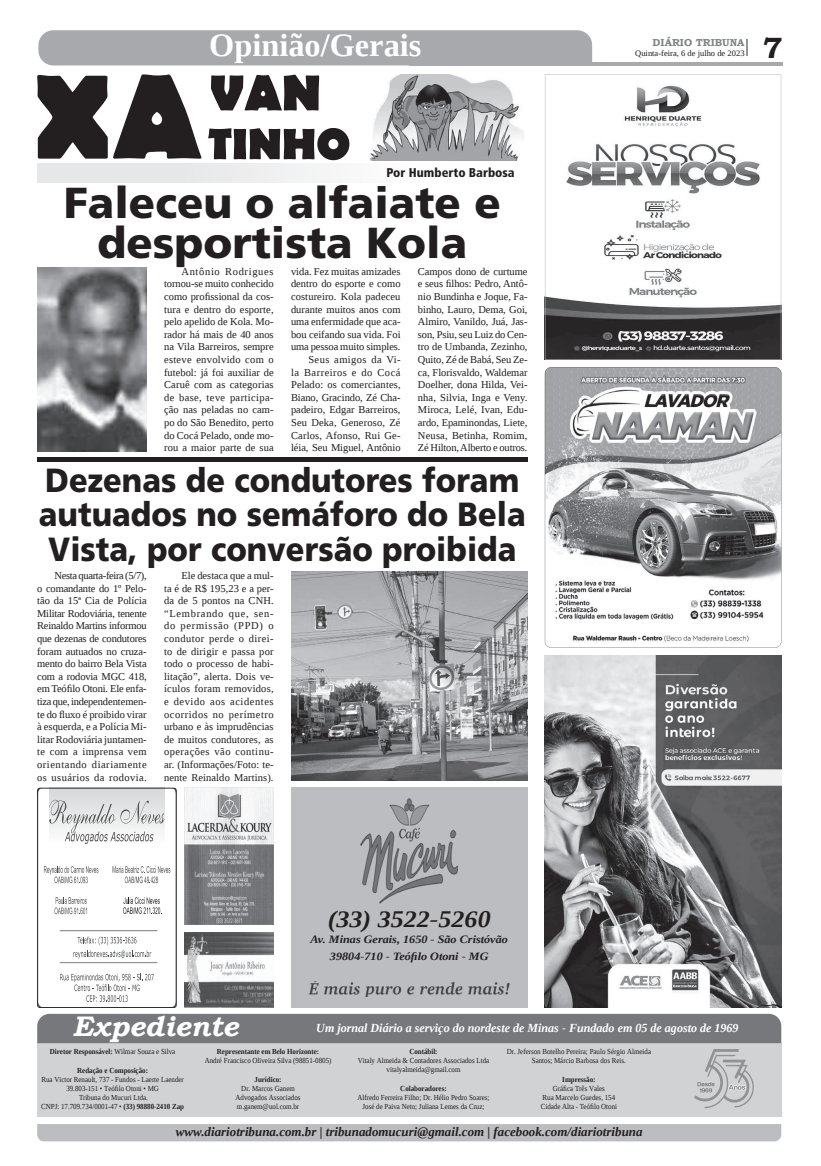
<style>
.page{position:relative;width:821px;height:1166px;background:#fff}
.page>*{position:absolute;margin:0;border:0;box-sizing:border-box;transform-origin:0 0}
.t1{font:900 43.31px/40.7px "Frutiger LT Std";color:#231f20;text-align:center}
.t2{font:900 33.51px/34.6px "Frutiger LT Std";color:#231f20;scale:.92 1}
.t3{font:700 32.38px "Liberation Serif";color:#fff}
.t4{font:700 29.31px "Bookman Old Style";color:#231f20}
.t5{font:italic 700 28.26px "Bookman Old Style";color:#fff}
.t6{font:italic 700 23.97px "Liberation Serif";color:#231f20;scale:1.09 1}
.t7{font:italic 700 12.95px "Liberation Serif";color:#231f20}
.t8{font:900 condensed 12.69px "Frutiger LT Std";color:#231f20}
.t9{font:italic 700 12.34px "Liberation Serif";color:#fff}
.t10{font:italic 700 11.2px/16.3px "Liberation Serif";color:#231f20;text-align:center;scale:1.09 1}
.t11{font:10.5px/12.6px "Liberation Serif";letter-spacing:.005em;color:#231f20;text-align:justify}
.t12{font:700 10.06px "Bookman Old Style";color:#808285}
.t13{font:8.4px "Liberation Serif";color:#231f20}
.t14{font:7.7px/9.2px "Liberation Serif";color:#231f20;text-align:center;scale:.91 1}
.t15{font:700 7.7px "Liberation Serif";color:#231f20;scale:.91 1}
.s1{font-weight:400}
.s2{font-weight:700}
</style>
<div class="page">
<hr style="left:409px;top:62px;width:374px;height:3px;background:#a8a9ad">
<div style="left:38px;top:30px;width:554px;height:35px;background:#a8a9ad"></div>
<svg style="left:747px;top:39px;width:1px;height:17px"></svg>
<div style="left:37px;top:1124px;width:744px;height:17px;background:#bcbdc0"></div>
<div style="left:37px;top:1043px;width:744px;height:73px;background:#d1d2d4"></div>
<div style="left:37px;top:1014px;width:744px;height:29px;background:#76787b"></div>
<svg style="left:694px;top:1049px;width:60px;height:59px"></svg>
<svg style="left:37px;top:788px;width:140px;height:220px"></svg>
<svg style="left:184px;top:788px;width:90px;height:137px"></svg>
<img style="left:184px;top:933px;width:90px;height:75px">
<div style="left:291px;top:788px;width:236px;height:220px;background:#bcbdc0"></div>
<img style="left:361px;top:799px;width:97px;height:105px">
<img style="left:308px;top:981px;width:202px;height:16px">
<svg style="left:545px;top:367px;width:236px;height:281px"></svg>
<svg style="left:545px;top:74px;width:236px;height:286px"></svg>
<img style="left:545px;top:655px;width:236px;height:352px">
<img style="left:291px;top:572px;width:236px;height:209px">
<div style="left:37px;top:163px;width:491px;height:19px;background:linear-gradient(to right,#e0e2e4,#fff)"></div>
<svg style="left:208px;top:128px;width:141px;height:32px"></svg>
<svg style="left:211px;top:75px;width:108px;height:35px"></svg>
<svg style="left:37px;top:74px;width:164px;height:85px"></svg>
<img style="left:369px;top:75px;width:155px;height:85px">
<hr style="left:37px;top:458px;width:491px;height:4px;background:#231f20">
<img style="left:37px;top:268px;width:110px;height:183px">
<h3 class="t3" style="left:209px;top:24px;width:214px">Opinião/Gerais</h3>
<p class="t8" style="left:386px;top:165px;width:130px">Por Humberto Barbosa</p>
<h1 class="t1" style="left:64px;top:182px;width:438px">Faleceu o alfaiate e desportista Kola</h1>
<p class="t11" style="left:164px;top:265px;width:111px;text-indent:17px">Antônio Rodrigues tornou-se muito conhecido como profissional da cos&shy;tura e dentro do esporte, pelo apelido de Kola. Mo&shy;rador há mais de 40 anos na Vila Barreiros, sempre esteve envolvido com o futebol: já foi auxiliar de Caruê com as categorias de base, teve participa&shy;ção nas peladas no cam&shy;po do São Benedito, perto do Cocá Pelado, onde mo&shy;rou a maior parte de sua</p>
<p class="t11" style="left:291px;top:265px;width:111px;text-align:right">vida. Fez muitas amizades dentro do esporte e como costureiro. Kola padeceu durante muitos anos com uma enfermidade que aca&shy;bou ceifando sua vida. Foi uma pessoa muito simples.<br>Seus amigos da Vi-<br>la Barreiros e do Cocá<br>Pelado: os comerciantes,<br>Biano, Gracindo, Zé Cha&shy;padeiro, Edgar Barreiros,<br>Seu Deka, Generoso, Zé<br>Carlos, Afonso, Rui Ge&shy;léia, Seu Miguel, Antônio</p>
<p class="t11" style="left:418px;top:265px;width:111px">Campos dono de curtume e seus filhos: Pedro, Antô&shy;nio Bundinha e Joque, Fa&shy;binho, Lauro, Dema, Goi, Almiro, Vanildo, Juá, Jas&shy;son, Psiu, seu Luiz do Cen&shy;tro de Umbanda, Zezinho, Quito, Zé de Babá, Seu Ze&shy;ca, Florisvaldo, Waldemar Doelher, dona Hilda, Vei&shy;nha, Silvia, Inga e Veny.<br>Miroca, Lelé, Ivan, Edu&shy;ardo, Epaminondas, Liete, Neusa, Betinha, Romim, Zé Hilton, Alberto e outros.</p>
<h2 class="t2" style="left:39px;top:462px;width:531px">Dezenas de condutores foram autuados no semáforo do Bela<br>Vista, por conversão proibida</h2>
<p class="t11" style="left:37px;top:569px;width:111px;text-indent:17px">Nesta quarta-feira (5/7), o comandante do 1º Pelo&shy;tão da 15ª Cia de Polícia Militar Rodoviária, tenente Reinaldo Martins informou que dezenas de condutores foram autuados no cruza&shy;mento do bairro Bela Vista com a rodovia MGC 418, em Teófilo Otoni. Ele enfa&shy;tiza que, independentemen&shy;te do fluxo é proibido virar à esquerda, e a Polícia Mi&shy;litar Rodoviária juntamen&shy;te com a imprensa vem orientando diariamente os usuários da rodovia.</p>
<p class="t11" style="left:164px;top:569px;width:111px;text-indent:17px">Ele destaca que a mul&shy;ta é de R$ 195,23 e a per&shy;da de 5 pontos na CNH. “Lembrando que, sen&shy;do permissão (PPD) o condutor perde o direi&shy;to de dirigir e passa por todo o processo de habi&shy;litação”, alerta. Dois ve&shy;ículos foram removidos, e devido aos acidentes ocorridos no perímetro urbano e às imprudências de muitos condutores, as operações vão continu&shy;ar. (Informações/Foto: te&shy;nente Reinaldo Martins).</p>
<p class="t12" style="left:653px;top:35px;width:93px">DIÁRIO TRIBUNA</p>
<p class="t13" style="left:635px;top:48px;width:111px">Quinta-feira, 6 de julho de 2023</p>
<h3 class="t4" style="left:763px;top:27px;width:21px">7</h3>
<h3 class="t6" style="left:328px;top:903px;width:151px">(33) 3522-5260</h3>
<p class="t10" style="left:311px;top:931px;width:183px">Av. Minas Gerais, 1650 - São Cristóvão<br>39804-710 - Teófilo Otoni - MG</p>
<h3 class="t5" style="left:73px;top:1005px;width:167px">Expediente</h3>
<p class="t9" style="left:316px;top:1020px;width:424px">Um jornal Diário a serviço do nordeste de Minas - Fundado em 05 de agosto de 1969</p>
<p class="t15" style="left:50px;top:1046px;width:139px">Diretor Responsável: <span class="s1">Wilmar Souza e Silva</span></p>
<p class="t15" style="left:77px;top:1065px;width:79px">Redação e Composição:</p>
<p class="t14" style="left:41px;top:1074px;width:159px">Rua Victor Renault, 737 - Fundos - Laerte Laender 39.803-151 • Teófilo Otoni • MG<br>Tribuna do Mucuri Ltda.<br>CNPJ: 17.709.734/0001-47 • <span class="s2">(33) 98880-2410 Zap</span></p>
<p class="t15" style="left:409px;top:1046px;width:33px">Contábil:</p>
<p class="t14" style="left:358px;top:1056px;width:146px">Vitaly Almeida &amp; Contadores Associados Ltda vitalyalmeida@gmail.com</p>
<p class="t15" style="left:400px;top:1083px;width:52px">Colaboradores:</p>
<p class="t14" style="left:358px;top:1093px;width:147px">Alfredo Ferreira Filho; Dr. Hélio Pedro Soares;<br>José de Paiva Neto; Juliana Lemes da Cruz;</p>
<p class="t15" style="left:217px;top:1046px;width:114px">Representante em Belo Horizonte:</p>
<p class="t14" style="left:205px;top:1056px;width:141px">André Francisco Oliveira Silva (98851-0805)</p>
<p class="t15" style="left:255px;top:1074px;width:31px">Jurídico:</p>
<p class="t14" style="left:236px;top:1083px;width:73px">Dr. Marcos Ganem<br>Advogados Associados m.ganem@uol.com.br</p>
<p class="t14" style="left:507px;top:1047px;width:160px">Dr. Jeferson Botelho Pereira; Paulo Sérgio Almeida<br>Santos; Márcio Barbosa dos Reis.</p>
<p class="t15" style="left:562px;top:1074px;width:38px">Impressão:</p>
<p class="t14" style="left:541px;top:1084px;width:85px">Gráfica Três Vales<br>Rua Marcelo Guedes, 154<br>Cidade Alta - Teófilo Otoni</p>
<p class="t7" style="left:176px;top:1123px;width:468px">www.diariotribuna.com.br | tribunadomucuri@gmail.com | facebook.com/diariotribuna</p>
</div>
